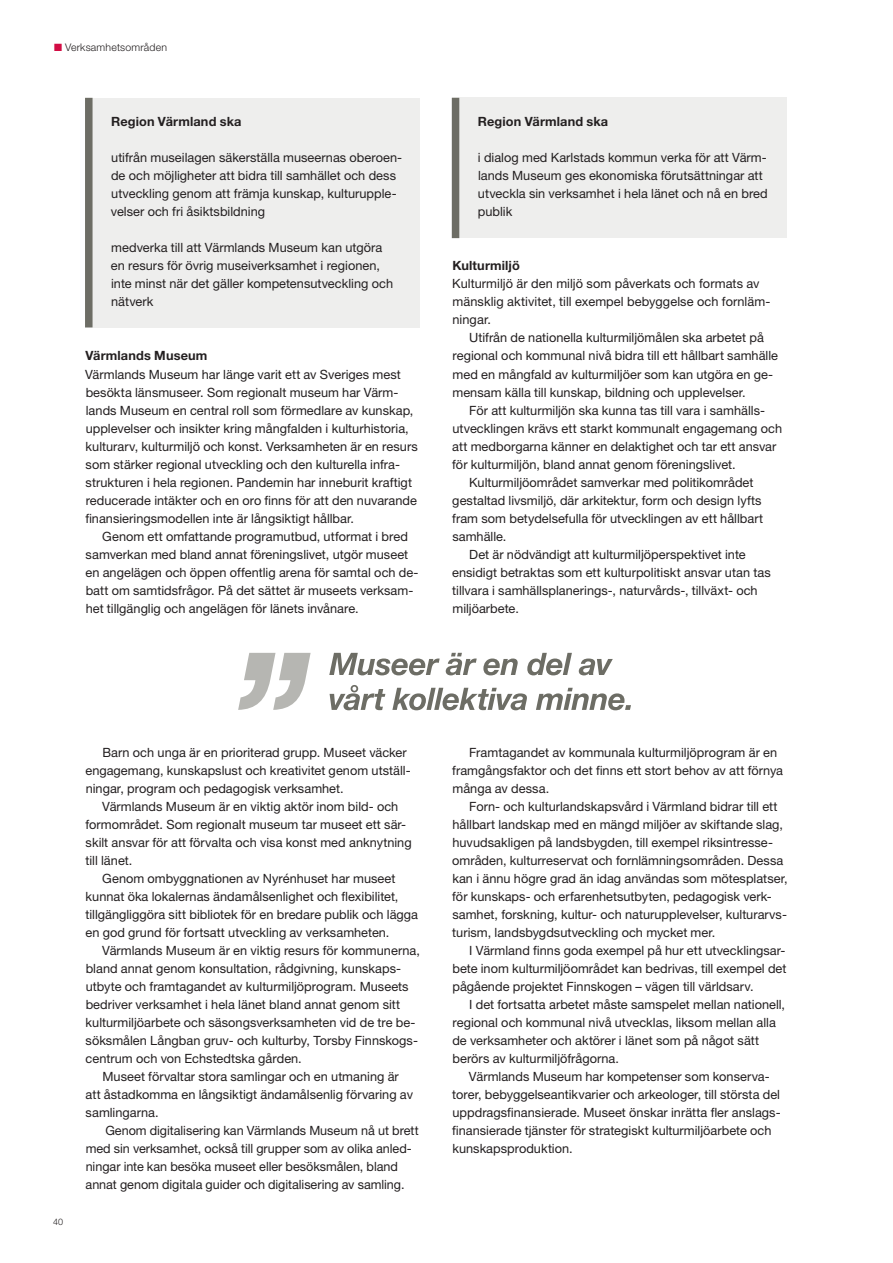
<style>
.page{position:relative;width:893px;height:1263px;background:#fff}
.page>*{position:absolute;margin:0;border:0;box-sizing:border-box;transform-origin:0 0}
.t1{font:12.75px/18px "Helvetica Neue LT Pro";color:#231f20}
.t2{font:700 12.75px "Helvetica Neue LT Pro";letter-spacing:.01em;color:#231f20}
.t3{font:300 10.5px "Helvetica Neue LT Pro";letter-spacing:.02em;color:#231f20}
.t4{font:300 9px "Helvetica Neue LT Pro";color:#231f20}
.s1{color:#d20d44}
</style>
<div class="page">
<div style="left:452px;top:98px;width:335px;height:140px;background:#eeeeed"></div>
<div style="left:452px;top:98px;width:7px;height:140px;background:#6d6d65"></div>
<div style="left:85px;top:98px;width:335px;height:229px;background:#eeeeed"></div>
<div style="left:85px;top:98px;width:8px;height:229px;background:#6d6d65"></div>
<svg style="left:238px;top:653px;width:73px;height:57px"></svg>
<svg style="left:330px;top:685px;width:301px;height:25px"></svg>
<svg style="left:329px;top:653px;width:284px;height:22px"></svg>
<p class="t3" style="left:54px;top:40px;width:114px"><span class="s1">■</span> Verksamhetsområden</p>
<p class="t2" style="left:111px;top:114px;width:132px">Region Värmland ska</p>
<p class="t1" style="left:111px;top:149px;width:293px">utifrån museilagen säkerställa museernas oberoen&shy;de och möjligheter att bidra till samhället och dess utveckling genom att främja kunskap, kulturupple&shy;velser och fri åsiktsbildning</p>
<p class="t1" style="left:111px;top:239px;width:284px">medverka till att Värmlands Museum kan utgöra en resurs för övrig museiverksamhet i regionen, inte minst när det gäller kompetensutveckling och nätverk</p>
<p class="t2" style="left:85px;top:348px;width:123px">Värmlands Museum</p>
<p class="t1" style="left:85px;top:365px;width:334px">Värmlands Museum har länge varit ett av Sveriges mest besökta länsmuseer. Som regionalt museum har Värm&shy;lands Museum en central roll som förmedlare av kunskap, upplevelser och insikter kring mångfalden i kulturhistoria, kulturarv, kulturmiljö och konst. Verksamheten är en resurs som stärker regional utveckling och den kulturella infra&shy;strukturen i hela regionen. Pandemin har inneburit kraftigt reducerade intäkter och en oro finns för att den nuvarande finansieringsmodellen inte är långsiktigt hållbar.</p>
<p class="t1" style="left:85px;top:527px;width:335px;text-indent:17px">Genom ett omfattande programutbud, utformat i bred samverkan med bland annat föreningslivet, utgör museet en angelägen och öppen offentlig arena för samtal och de&shy;batt om samtidsfrågor. På det sättet är museets verksam&shy;het tillgänglig och angelägen för länets invånare.</p>
<p class="t2" style="left:478px;top:114px;width:132px">Region Värmland ska</p>
<p class="t1" style="left:478px;top:149px;width:291px">i dialog med Karlstads kommun verka för att Värm&shy;lands Museum ges ekonomiska förutsättningar att utveckla sin verksamhet i hela länet och nå en bred publik</p>
<p class="t2" style="left:452px;top:258px;width:69px">Kulturmiljö</p>
<p class="t1" style="left:452px;top:275px;width:320px">Kulturmiljö är den miljö som påverkats och formats av mänsklig aktivitet, till exempel bebyggelse och fornläm&shy;ningar.</p>
<p class="t1" style="left:452px;top:329px;width:327px;text-indent:17px">Utifrån de nationella kulturmiljömålen ska arbetet på regional och kommunal nivå bidra till ett hållbart samhälle med en mångfald av kulturmiljöer som kan utgöra en ge&shy;mensam källa till kunskap, bildning och upplevelser.</p>
<p class="t1" style="left:469px;top:401px;width:297px">För att kulturmiljön ska kunna tas till vara i samhälls-</p>
<p class="t1" style="left:452px;top:419px;width:331px">utvecklingen krävs ett starkt kommunalt engagemang och</p>
<p class="t1" style="left:452px;top:437px;width:326px">att medborgarna känner en delaktighet och tar ett ansvar</p>
<p class="t1" style="left:452px;top:455px;width:285px">för kulturmiljön, bland annat genom föreningslivet.</p>
<p class="t1" style="left:469px;top:473px;width:286px">Kulturmiljöområdet samverkar med politikområdet</p>
<p class="t1" style="left:452px;top:491px;width:311px">gestaltad livsmiljö, där arkitektur, form och design lyfts</p>
<p class="t1" style="left:452px;top:509px;width:312px">fram som betydelsefulla för utvecklingen av ett hållbart</p>
<p class="t1" style="left:452px;top:527px;width:56px">samhälle.</p>
<p class="t1" style="left:469px;top:545px;width:278px">Det är nödvändigt att kulturmiljöperspektivet inte</p>
<p class="t1" style="left:452px;top:563px;width:320px">ensidigt betraktas som ett kulturpolitiskt ansvar utan tas</p>
<p class="t1" style="left:452px;top:581px;width:307px">tillvara i samhällsplanerings-, naturvårds-, tillväxt- och</p>
<p class="t1" style="left:452px;top:599px;width:68px">miljöarbete.</p>
<p class="t4" style="left:53px;top:1216px;width:12px">40</p>
<p class="t1" style="left:85px;top:743px;width:327px;text-indent:17px">Barn och unga är en prioriterad grupp. Museet väcker engagemang, kunskapslust och kreativitet genom utställ&shy;ningar, program och pedagogisk verksamhet.</p>
<p class="t1" style="left:86px;top:797px;width:328px;text-indent:17px">Värmlands Museum är en viktig aktör inom bild- och formområdet. Som regionalt museum tar museet ett sär&shy;skilt ansvar för att förvalta och visa konst med anknytning till länet.</p>
<p class="t1" style="left:85px;top:869px;width:334px;text-indent:17px">Genom ombyggnationen av Nyrénhuset har museet kunnat öka lokalernas ändamålsenlighet och flexibilitet, tillgängliggöra sitt bibliotek för en bredare publik och lägga en god grund för fortsatt utveckling av verksamheten.</p>
<p class="t1" style="left:102px;top:941px;width:319px">Värmlands Museum är en viktig resurs för kommunerna,</p>
<p class="t1" style="left:86px;top:959px;width:317px">bland annat genom konsultation, rådgivning, kunskaps-</p>
<p class="t1" style="left:86px;top:977px;width:324px">utbyte och framtagandet av kulturmiljöprogram. Museets</p>
<p class="t1" style="left:86px;top:995px;width:316px">bedriver verksamhet i hela länet bland annat genom sitt</p>
<p class="t1" style="left:86px;top:1013px;width:331px">kulturmiljöarbete och säsongsverksamheten vid de tre be-</p>
<p class="t1" style="left:86px;top:1031px;width:334px">söksmålen Långban gruv- och kulturby, Torsby Finnskogs-</p>
<p class="t1" style="left:86px;top:1049px;width:218px">centrum och von Echstedtska gården.</p>
<p class="t1" style="left:103px;top:1067px;width:298px">Museet förvaltar stora samlingar och en utmaning är</p>
<p class="t1" style="left:86px;top:1085px;width:329px">att åstadkomma en långsiktigt ändamålsenlig förvaring av</p>
<p class="t1" style="left:86px;top:1103px;width:75px">samlingarna.</p>
<p class="t1" style="left:105px;top:1121px;width:315px">Genom digitalisering kan Värmlands Museum nå ut brett</p>
<p class="t1" style="left:86px;top:1139px;width:328px">med sin verksamhet, också till grupper som av olika anled-</p>
<p class="t1" style="left:86px;top:1157px;width:314px">ningar inte kan besöka museet eller besöksmålen, bland</p>
<p class="t1" style="left:86px;top:1175px;width:320px">annat genom digitala guider och digitalisering av samling.</p>
<p class="t1" style="left:452px;top:743px;width:332px;text-indent:17px">Framtagandet av kommunala kulturmiljöprogram är en framgångsfaktor och det finns ett stort behov av att förnya många av dessa.</p>
<p class="t1" style="left:452px;top:797px;width:337px;text-indent:17px">Forn- och kulturlandskapsvård i Värmland bidrar till ett hållbart landskap med en mängd miljöer av skiftande slag, huvudsakligen på landsbygden, till exempel riksintresse&shy;områden, kulturreservat och fornlämningsområden. Dessa kan i ännu högre grad än idag användas som mötesplatser, för kunskaps- och erfarenhetsutbyten, pedagogisk verk&shy;samhet, forskning, kultur- och naturupplevelser, kulturarvs&shy;turism, landsbygdsutveckling och mycket mer.</p>
<p class="t1" style="left:452px;top:941px;width:335px;text-align:justify;text-indent:17px">I Värmland finns goda exempel på hur ett utvecklingsar&shy;bete inom kulturmiljöområdet kan bedrivas, till exempel det pågående projektet Finnskogen – vägen till världsarv.</p>
<p class="t1" style="left:452px;top:995px;width:334px;text-indent:17px">I det fortsatta arbetet måste samspelet mellan nationell, regional och kommunal nivå utvecklas, liksom mellan alla de verksamheter och aktörer i länet som på något sätt berörs av kulturmiljöfrågorna.</p>
<p class="t1" style="left:452px;top:1067px;width:330px;text-indent:17px">Värmlands Museum har kompetenser som konserva&shy;torer, bebyggelseantikvarier och arkeologer, till största del uppdragsfinansierade. Museet önskar inrätta fler anslags&shy;finansierade tjänster för strategiskt kulturmiljöarbete och kunskapsproduktion.</p>
</div>
